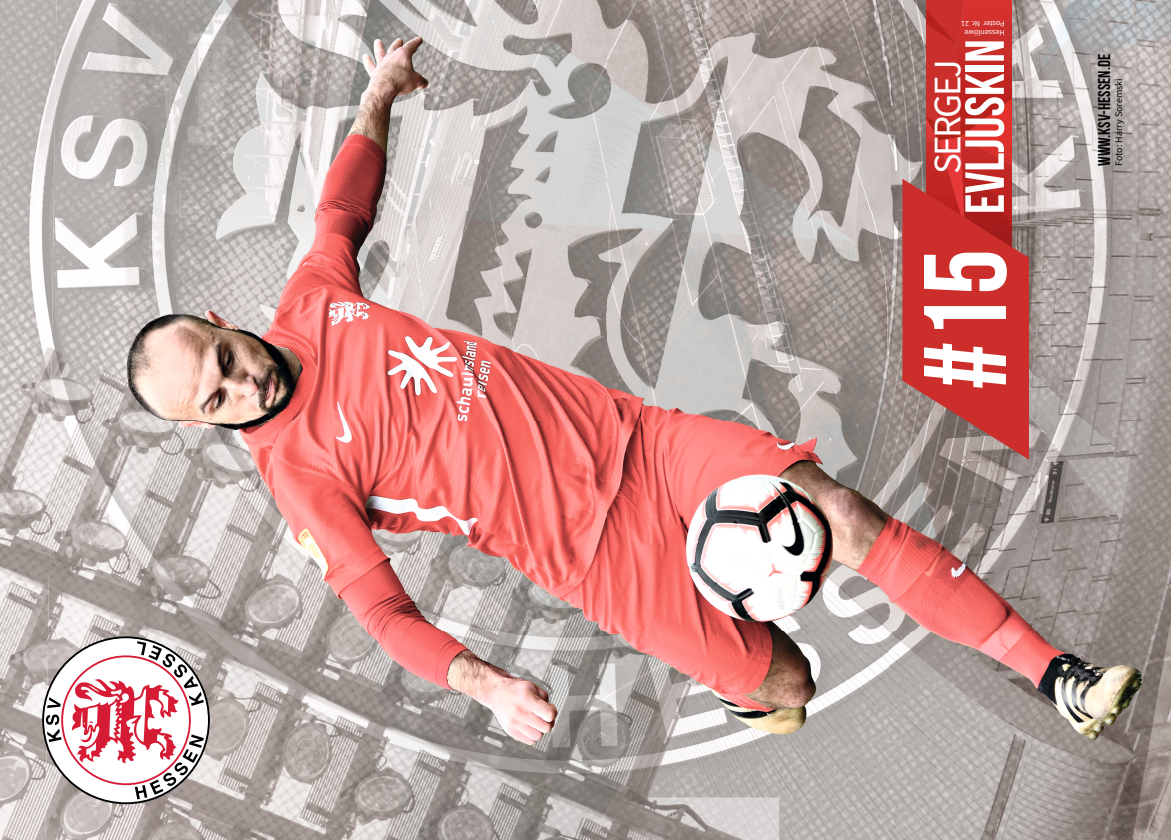
<style>
.page{position:relative;width:1171px;height:840px;background:#fff}
.page>*{position:absolute;margin:0;border:0;box-sizing:border-box;transform-origin:0 0}
.t1{font:55px "Bebas Neue";color:#fff}
.t2{font:39px "Source Sans Pro";letter-spacing:-.06em;color:#fff}
.t3{font:17px "Bebas Neue";color:#000102}
.t4{font:10px "Source Sans Pro";color:#000102}
.t5{font:8px/9.6px "Source Sans Pro";color:#fff}
.s1{font-size:117px}
</style>
<div class="page">
<img style="left:0;top:0;width:54px;height:839px">
<img style="left:45px;top:629px;width:1126px;height:210px">
<img style="left:48px;top:419px;width:1123px;height:211px">
<img style="left:51px;top:209px;width:838px;height:211px">
<img style="left:889px;top:245px;width:282px;height:175px">
<img style="left:889px;top:0;width:38px;height:245px">
<img style="left:1011px;top:0;width:160px;height:245px">
<img style="left:54px;top:0;width:836px;height:210px">
<img style="left:927px;top:0;width:84px;height:179px">
<svg style="left:902px;top:179px;width:127px;height:280px;background:#c03f3b"></svg>
<svg style="left:42px;top:636px;width:168px;height:167px"></svg>
<svg style="left:44px;top:638px;width:164px;height:163px"></svg>
<svg style="left:72px;top:640px;width:132px;height:159px"></svg>
<svg style="left:46px;top:714px;width:15px;height:27px"></svg>
<svg style="left:47px;top:696px;width:14px;height:11px"></svg>
<p class="t5" style="left:1004px;top:38px;width:45px;rotate:-180deg">Hessenlöwe<br>Poster Nr. 21</p>
<h1 class="t1" style="left:954px;top:389px;width:351px;rotate:-90deg"><span class="s1">#15</span> EVLJUSKIN</h1>
<h2 class="t2" style="left:923px;top:174px;width:117px;rotate:-90deg">SERGEJ</h2>
<h3 class="t3" style="left:1095px;top:166px;width:113px;rotate:-90deg">www.ksv-hessen.de</h3>
<p class="t4" style="left:1112px;top:166px;width:89px;rotate:-90deg">Foto: Harry Soremski</p>
</div>
